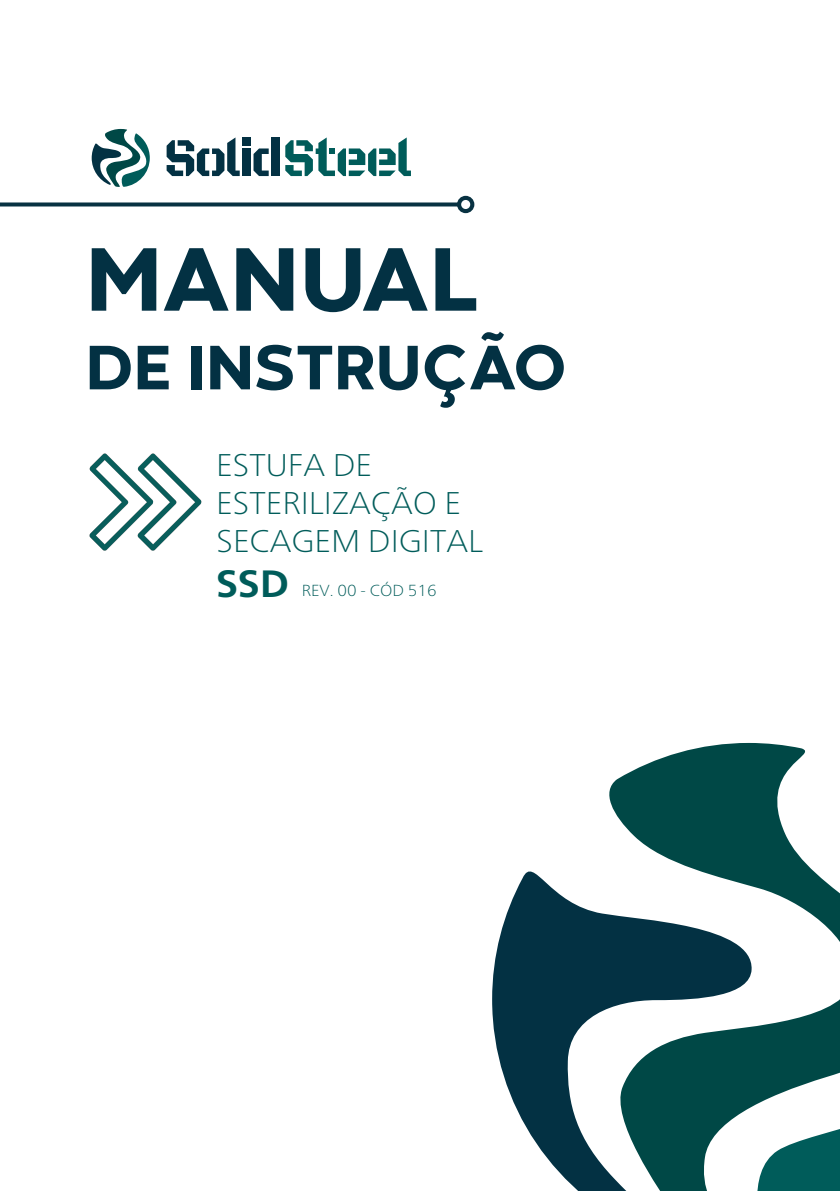
<style>
.page{position:relative;width:840px;height:1191px;background:#fff}
.page>*{position:absolute;margin:0;border:0;box-sizing:border-box;transform-origin:0 0}
.t1{font:800 94px "Codec Warm Trial";color:#033143}
.t2{font:800 65.6px "Codec Warm Trial";color:#033143}
.t3{font:700 38px "Frutiger Neue LT";color:#005c5a;scale:1.05 1}
.t4{font:100 31.4px/37.6px "Frutiger Neue LT";color:#005c5a;scale:1.05 1}
.t5{font:100 16px "Frutiger Neue LT";color:#005c5a;scale:1.05 1}
</style>
<div class="page">
<svg style="left:0;top:202px;width:457px;height:4px;background:#264b59"></svg>
<div style="left:457px;top:196px;width:17px;height:17px;background:#083242;border-radius:50%"></div>
<div style="left:461px;top:200px;width:9px;height:9px;background:#fff;border-radius:50%"></div>
<div style="left:242px;top:148px;width:8px;height:28px;background:#033143"></div>
<svg style="left:253px;top:148px;width:15px;height:28px"></svg>
<div style="left:271px;top:137px;width:8px;height:39px;background:#033143"></div>
<div style="left:242px;top:137px;width:8px;height:9px;background:#033143"></div>
<svg style="left:166px;top:137px;width:73px;height:39px"></svg>
<svg style="left:285px;top:137px;width:126px;height:39px"></svg>
<svg style="left:92px;top:129px;width:58px;height:58px"></svg>
<svg style="left:609px;top:743px;width:196px;height:110px;fill:#004846"></svg>
<svg style="left:492px;top:853px;width:252px;height:338px"></svg>
<svg style="left:744px;top:779px;width:95px;height:412px"></svg>
<img style="left:89px;top:453px;width:113px;height:98px">
<h1 class="t1" style="left:85px;top:218px;width:395px">MANUAL</h1>
<h2 class="t2" style="left:85px;top:325px;width:483px">DE INSTRUÇÃO</h2>
<p class="t4" style="left:216px;top:446px;width:256px">ESTUFA DE<br>ESTERILIZAÇÃO E<br>SECAGEM DIGITAL</p>
<p class="t3" style="left:216px;top:561px;width:71px">SSD</p>
<p class="t5" style="left:302px;top:580px;width:130px">REV. 00 - CÓD 516</p>
</div>
